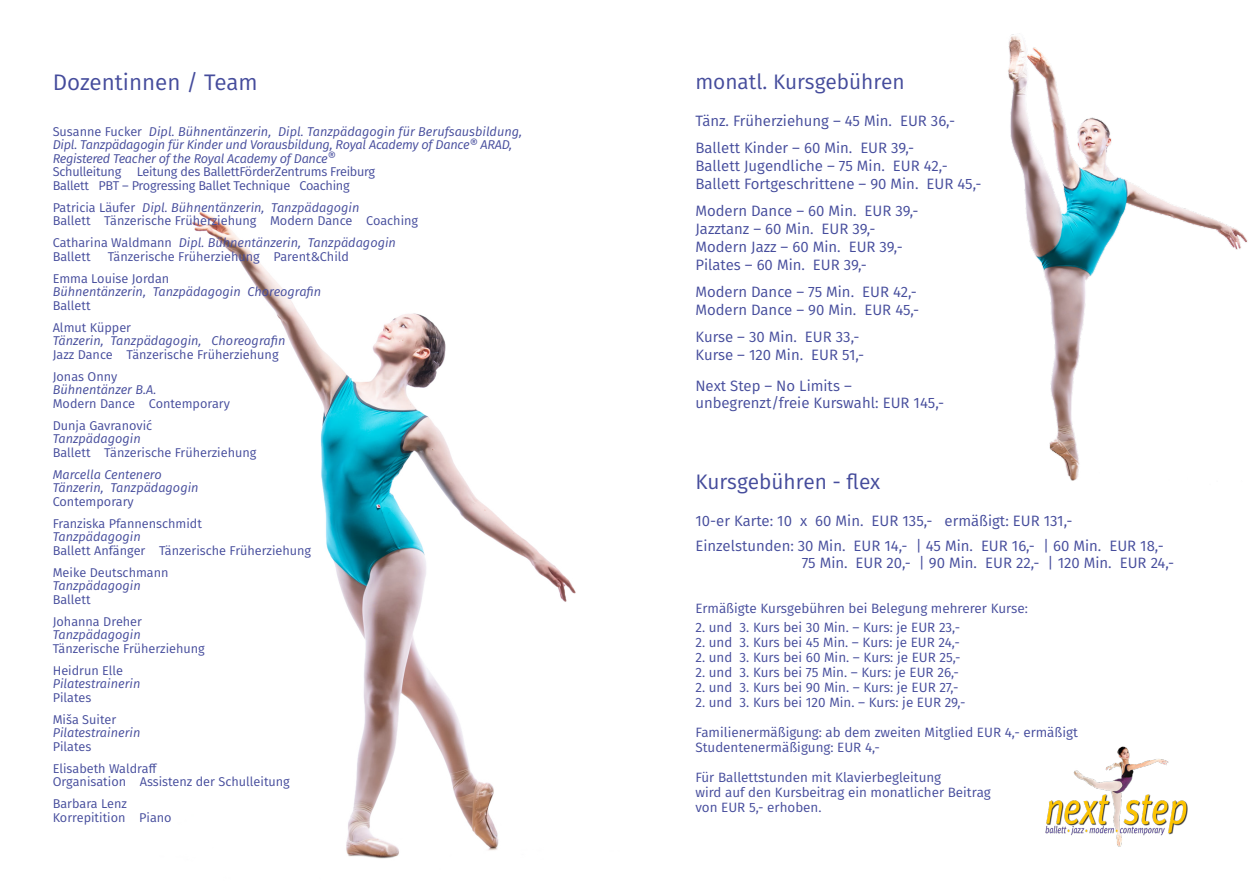
<style>
.page{position:relative;width:1259px;height:893px;background:#fff}
.page>*{position:absolute;margin:0;border:0;box-sizing:border-box;transform-origin:0 0}
.Fira-Regular-_7_5_7{font:22.5px "Fira Sans";color:#454c9c}
.Fira-Regular-_7_5_7-2{font:21px "Fira Sans";color:#454c9c}
.Fira-Regular-_7_5_7-3{font:15px/18px "Fira Sans";color:#454c9c}
.Fira-Regular-_7_5_7-4{font:13.5px "Fira Sans";color:#454c9c}
.Fira-Regular-_7_5_7-5{font:12.75px/13.5px "Fira Sans";color:#454c9c}
.Fira-Regular-_7_5_7-6{font:italic 12.75px/13.5px "Fira Sans";letter-spacing:-.02em;color:#454c9c}
.Fira-Regular-_7_5_7-7{font:italic 12.75px/13.5px "Fira Sans";color:#454c9c}
.s1{font-style:normal}
.s2{font-style:italic}
</style>
<div class="page">
<img style="left:192px;top:211px;width:384px;height:648px">
<img style="left:1008px;top:34px;width:240px;height:447px">
<img style="left:1045px;top:746px;width:143px;height:101px">
<p class="Fira-Regular-_7_5_7" style="left:53px;top:66px;width:206px">Dozentinnen / Team</p>
<p class="Fira-Regular-_7_5_7-6" style="left:53px;top:124px;width:471px"><span class="s1">Susanne Fucker</span> Dipl. Bühnentänzerin, Dipl. Tanzpädagogin für Berufsausbildung, Dipl. Tanzpädagogin für Kinder und Vorausbildung, Royal Academy of Dance® ARAD, Registered Teacher of the Royal Academy of Dance®<br><span class="s1">Schulleitung Leitung des BallettFörderZentrums Freiburg<br>Ballett PBT – Progressing Ballet Technique Coaching</span></p>
<p class="Fira-Regular-_7_5_7-5" style="left:53px;top:200px;width:367px">Patricia Läufer <span class="s2">Dipl. Bühnentänzerin, Tanzpädagogin<br></span>Ballett Tänzerische Früherziehung Modern Dance Coaching</p>
<p class="Fira-Regular-_7_5_7-7" style="left:53px;top:236px;width:345px"><span class="s1">Catharina Waldmann</span> Dipl. Bühnentänzerin, Tanzpädagogin<br><span class="s1">Ballett</span></p>
<p class="Fira-Regular-_7_5_7-5" style="left:108px;top:249px;width:243px">Tänzerische Früherziehung Parent&amp;Child</p>
<p class="Fira-Regular-_7_5_7-7" style="left:53px;top:271px;width:270px"><span class="s1">Emma Louise Jordan<br></span>Bühnentänzerin, Tanzpädagogin Choreografin<br><span class="s1">Ballett</span></p>
<p class="Fira-Regular-_7_5_7-5" style="left:53px;top:320px;width:234px">Almut Küpper<br><span class="s2">Tänzerin, Tanzpädagogin, Choreografin<br></span>Jazz Dance Tänzerische Früherziehung</p>
<p class="Fira-Regular-_7_5_7-5" style="left:53px;top:369px;width:179px">Jonas Onny<br><span class="s2">Bühnentänzer B.A.<br></span>Modern Dance Contemporary</p>
<p class="Fira-Regular-_7_5_7-5" style="left:53px;top:418px;width:205px">Dunja Gavranović<br><span class="s2">Tanzpädagogin<br></span>Ballett Tänzerische Früherziehung</p>
<p class="Fira-Regular-_7_5_7-7" style="left:53px;top:467px;width:147px">Marcella Centenero<br>Tänzerin, Tanzpädagogin<br><span class="s1">Contemporary</span></p>
<p class="Fira-Regular-_7_5_7-5" style="left:53px;top:516px;width:260px">Franziska Pfannenschmidt<br><span class="s2">Tanzpädagogin<br></span>Ballett Anfänger Tänzerische Früherziehung</p>
<p class="Fira-Regular-_7_5_7-5" style="left:53px;top:565px;width:117px">Meike Deutschmann<br><span class="s2">Tanzpädagogin<br></span>Ballett</p>
<p class="Fira-Regular-_7_5_7-5" style="left:53px;top:614px;width:154px">Johanna Dreher<br><span class="s2">Tanzpädagogin<br></span>Tänzerische Früherziehung</p>
<p class="Fira-Regular-_7_5_7-5" style="left:53px;top:663px;width:89px">Heidrun Elle<br><span class="s2">Pilatestrainerin<br></span>Pilates</p>
<p class="Fira-Regular-_7_5_7-5" style="left:53px;top:712px;width:89px">Miša Suiter<br><span class="s2">Pilatestrainerin<br></span>Pilates</p>
<p class="Fira-Regular-_7_5_7-5" style="left:53px;top:761px;width:239px">Elisabeth Waldraff<br>Organisation Assistenz der Schulleitung</p>
<p class="Fira-Regular-_7_5_7-5" style="left:53px;top:797px;width:120px">Barbara Lenz<br>Korrepitition Piano</p>
<p class="Fira-Regular-_7_5_7-2" style="left:695px;top:66px;width:211px">monatl. Kursgebühren</p>
<p class="Fira-Regular-_7_5_7-3" style="left:695px;top:111px;width:261px">Tänz. Früherziehung – 45 Min. EUR 36,-</p>
<p class="Fira-Regular-_7_5_7-3" style="left:695px;top:138px;width:254px">Ballett Kinder – 60 Min. EUR 39,-<br>Ballett Jugendliche – 75 Min. EUR 42,-</p>
<p class="Fira-Regular-_7_5_7-3" style="left:695px;top:174px;width:287px">Ballett Fortgeschrittene – 90 Min. EUR 45,-</p>
<p class="Fira-Regular-_7_5_7-3" style="left:695px;top:201px;width:225px">Modern Dance – 60 Min. EUR 39,-</p>
<p class="Fira-Regular-_7_5_7-3" style="left:695px;top:219px;width:182px">Jazztanz – 60 Min. EUR 39,-</p>
<p class="Fira-Regular-_7_5_7-3" style="left:695px;top:237px;width:209px">Modern Jazz – 60 Min. EUR 39,-</p>
<p class="Fira-Regular-_7_5_7-3" style="left:695px;top:255px;width:173px">Pilates – 60 Min. EUR 39,-</p>
<p class="Fira-Regular-_7_5_7-3" style="left:695px;top:282px;width:223px">Modern Dance – 75 Min. EUR 42,-</p>
<p class="Fira-Regular-_7_5_7-3" style="left:695px;top:300px;width:225px">Modern Dance – 90 Min. EUR 45,-</p>
<p class="Fira-Regular-_7_5_7-3" style="left:695px;top:327px;width:165px">Kurse – 30 Min. EUR 33,-</p>
<p class="Fira-Regular-_7_5_7-3" style="left:695px;top:345px;width:170px">Kurse – 120 Min. EUR 51,-</p>
<p class="Fira-Regular-_7_5_7-3" style="left:695px;top:377px;width:158px">Next Step – No Limits –</p>
<p class="Fira-Regular-_7_5_7-3" style="left:695px;top:393px;width:250px">unbegrenzt/freie Kurswahl: EUR 145,-</p>
<p class="Fira-Regular-_7_5_7-2" style="left:695px;top:466px;width:186px">Kursgebühren - flex</p>
<p class="Fira-Regular-_7_5_7-3" style="left:695px;top:511px;width:378px">10-er Karte: 10 x 60 Min. EUR 135,- ermäßigt: EUR 131,-</p>
<p class="Fira-Regular-_7_5_7-3" style="left:801px;top:538px;width:374px;line-height:16.5px;text-indent:-106px">Einzelstunden: 30 Min. EUR 14,- | 45 Min. EUR 16,- | 60 Min. EUR 18,-<br>75 Min. EUR 20,- | 90 Min. EUR 22,- | 120 Min. EUR 24,-</p>
<p class="Fira-Regular-_7_5_7-4" style="left:695px;top:598px;width:334px">Ermäßigte Kursgebühren bei Belegung mehrerer Kurse:</p>
<p class="Fira-Regular-_7_5_7-4" style="left:695px;top:618px;width:266px">2. und 3. Kurs bei 30 Min. – Kurs: je EUR 23,-</p>
<p class="Fira-Regular-_7_5_7-4" style="left:695px;top:633px;width:266px">2. und 3. Kurs bei 45 Min. – Kurs: je EUR 24,-</p>
<p class="Fira-Regular-_7_5_7-4" style="left:695px;top:648px;width:267px">2. und 3. Kurs bei 60 Min. – Kurs: je EUR 25,-</p>
<p class="Fira-Regular-_7_5_7-4" style="left:695px;top:663px;width:265px">2. und 3. Kurs bei 75 Min. – Kurs: je EUR 26,-</p>
<p class="Fira-Regular-_7_5_7-4" style="left:695px;top:678px;width:265px">2. und 3. Kurs bei 90 Min. – Kurs: je EUR 27,-</p>
<p class="Fira-Regular-_7_5_7-4" style="left:695px;top:693px;width:271px">2. und 3. Kurs bei 120 Min. – Kurs: je EUR 29,-</p>
<p class="Fira-Regular-_7_5_7-4" style="left:695px;top:723px;width:384px">Familienermäßigung: ab dem zweiten Mitglied EUR 4,- ermäßigt</p>
<p class="Fira-Regular-_7_5_7-4" style="left:695px;top:738px;width:186px">Studentenermäßigung: EUR 4,-</p>
<p class="Fira-Regular-_7_5_7-4" style="left:695px;top:768px;width:247px">Für Ballettstunden mit Klavierbegleitung</p>
<p class="Fira-Regular-_7_5_7-4" style="left:695px;top:783px;width:297px">wird auf den Kursbeitrag ein monatlicher Beitrag</p>
<p class="Fira-Regular-_7_5_7-4" style="left:695px;top:798px;width:128px">von EUR 5,- erhoben.</p>
</div>
